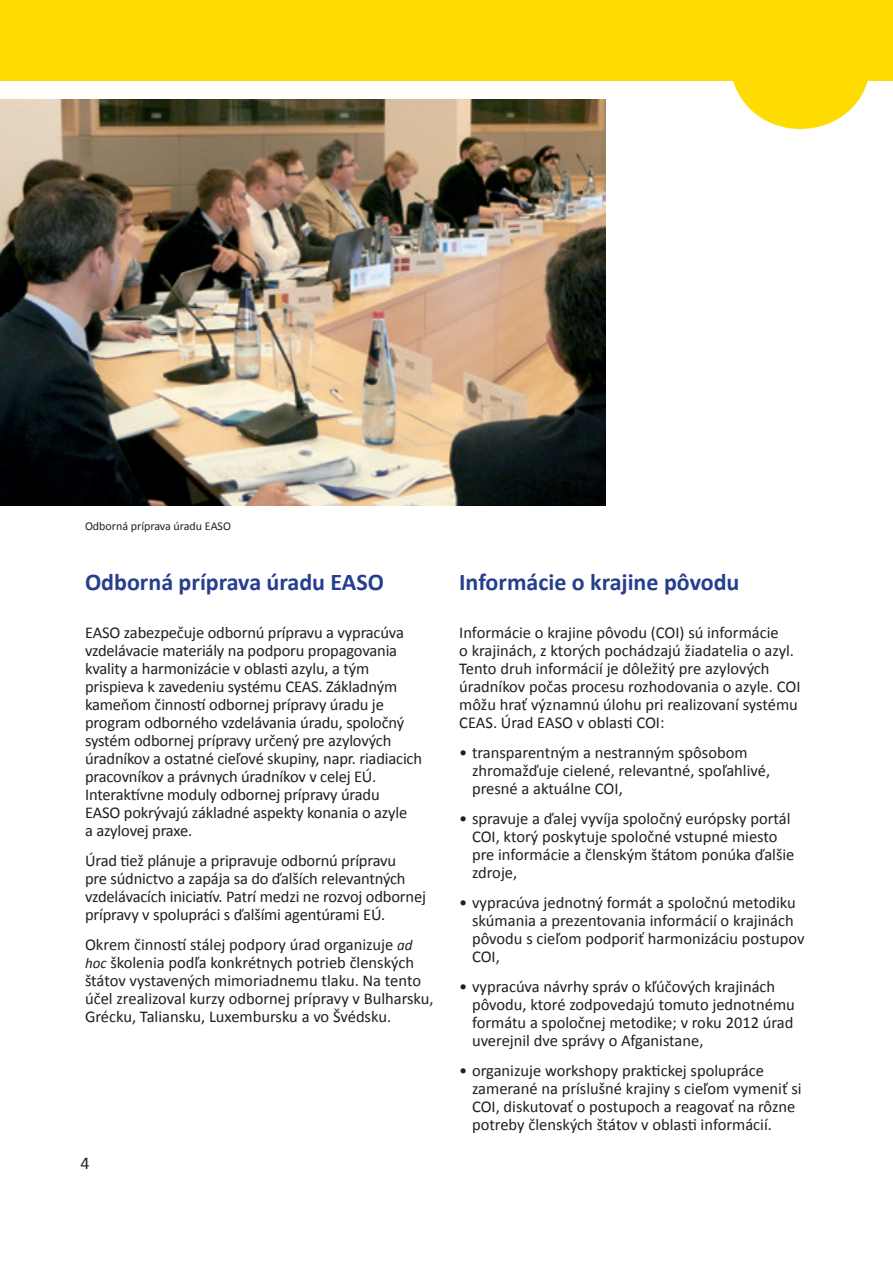
<style>
.page{position:relative;width:893px;height:1263px;background:#fff}
.page>*{position:absolute;margin:0;border:0;box-sizing:border-box;transform-origin:0 0}
.T2{font:700 24px "Calibri";color:#253f8e}
.t1{font:18px "Calibri";color:#231f20}
.body{font:16.5px/18px "Calibri";letter-spacing:-.01em;color:#231f20}
.t2{font:12px "Calibri";color:#231f20}
.s1{font-style:italic;font-size:15px}
</style>
<div class="page">
<svg style="left:0;top:0;width:893px;height:129px;fill:#ffdc01"></svg>
<img style="left:0;top:100px;width:605px;height:406px">
<p class="t2" style="left:85px;top:518px;width:148px">Odborná príprava úradu EASO</p>
<p class="T2" style="left:85px;top:566px;width:300px">Odborná príprava úradu EASO</p>
<p class="body" style="left:85px;top:622px;width:339px">EASO zabezpečuje odbornú prípravu a vypracúva vzdelávacie materiály na podporu propagovania kvality a harmonizácie v oblasti azylu, a tým prispieva k zavedeniu systému CEAS. Základným kameňom činností odbornej prípravy úradu je program odborného vzdelávania úradu, spoločný systém odbornej prípravy určený pre azylových úradníkov a ostatné cieľové skupiny, napr. riadiacich pracovníkov a právnych úradníkov v celej EÚ.<br>Interaktívne moduly odbornej prípravy úradu<br>EASO pokrývajú základné aspekty konania o azyle<br>a azylovej praxe.</p>
<p class="body" style="left:85px;top:850px;width:342px">Úrad tiež plánuje a pripravuje odbornú prípravu<br>pre súdnictvo a zapája sa do ďalších relevantných vzdelávacích iniciatív. Patrí medzi ne rozvoj odbornej prípravy v spolupráci s ďalšími agentúrami EÚ.</p>
<p class="body" style="left:85px;top:934px;width:350px">Okrem činností stálej podpory úrad organizuje <span class="s1">ad hoc</span> školenia podľa konkrétnych potrieb členských štátov vystavených mimoriadnemu tlaku. Na tento účel zrealizoval kurzy odbornej prípravy v Bulharsku, Grécku, Taliansku, Luxembursku a vo Švédsku.</p>
<p class="t1" style="left:80px;top:1152px;width:11px">4</p>
<p class="T2" style="left:459px;top:566px;width:282px">Informácie o krajine pôvodu</p>
<p class="body" style="left:459px;top:622px;width:343px">Informácie o krajine pôvodu (COI) sú informácie<br>o krajinách, z ktorých pochádzajú žiadatelia o azyl.<br>Tento druh informácií je dôležitý pre azylových úradníkov počas procesu rozhodovania o azyle. COI môžu hrať významnú úlohu pri realizovaní systému CEAS. Úrad EASO v oblasti COI:</p>
<p class="body" style="left:472px;top:742px;width:300px;text-indent:-13px">• transparentným a nestranným spôsobom zhromažďuje cielené, relevantné, spoľahlivé, presné a aktuálne COI,</p>
<p class="body" style="left:472px;top:808px;width:324px;text-indent:-13px">• spravuje a ďalej vyvíja spoločný európsky portál COI, ktorý poskytuje spoločné vstupné miesto pre informácie a členským štátom ponúka ďalšie zdroje,</p>
<p class="body" style="left:472px;top:892px;width:334px;text-indent:-13px">• vypracúva jednotný formát a spoločnú metodiku skúmania a prezentovania informácií o krajinách pôvodu s cieľom podporiť harmonizáciu postupov COI,</p>
<p class="body" style="left:472px;top:976px;width:324px;text-indent:-13px">• vypracúva návrhy správ o kľúčových krajinách pôvodu, ktoré zodpovedajú tomuto jednotnému formátu a spoločnej metodike; v roku 2012 úrad uverejnil dve správy o Afganistane,</p>
<p class="body" style="left:472px;top:1060px;width:331px;text-indent:-13px">• organizuje workshopy praktickej spolupráce zamerané na príslušné krajiny s cieľom vymeniť si COI, diskutovať o postupoch a reagovať na rôzne potreby členských štátov v oblasti informácií.</p>
</div>
